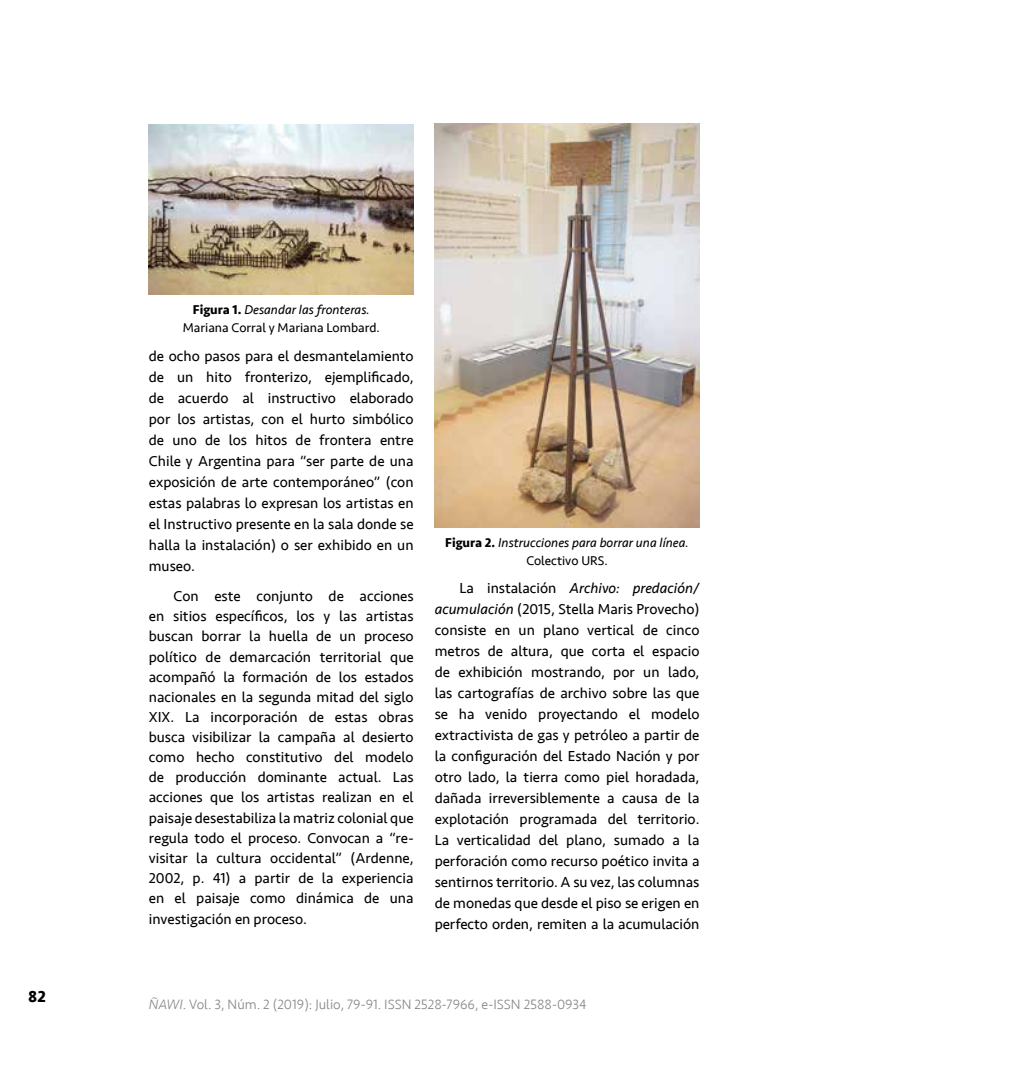
<style>
.page{position:relative;width:1017px;height:1067px;background:#fff}
.page>*{position:absolute;margin:0;border:0;box-sizing:border-box;transform-origin:0 0}
.t1{font:700 16.62px "Seravek";color:#000}
.t2{font:14.88px/21px "Seravek";color:#000;text-align:justify}
.t3{font:300 14px "Seravek";color:#878787}
.t4{font:13.12px/17.5px "Seravek";color:#000;text-align:center}
.t5{font:italic 13.12px/17.5px "Seravek";color:#000;text-align:center}
.s1{font-weight:700}
.s2{font-style:italic}
.s3{font-weight:700;font-style:normal}
.s4{font-style:normal}
</style>
<div class="page">
<img style="left:149px;top:124px;width:265px;height:170px">
<img style="left:435px;top:124px;width:264px;height:403px">
<p class="t1" style="left:28px;top:983px;width:19px">82</p>
<p class="t4" style="left:183px;top:301px;width:199px"><span class="s1">Figura 1.</span> <span class="s2">Desandar las fronteras.<br></span>Mariana Corral y Mariana Lombard.</p>
<p class="t2" style="left:149px;top:345px;width:266px">de ocho pasos para el desmantelamiento de un hito fronterizo, ejemplificado, de acuerdo al instructivo elaborado por los artistas, con el hurto simbólico de uno de los hitos de frontera entre Chile y Argentina para “ser parte de una exposición de arte contemporáneo” (con estas palabras lo expresan los artistas en el Instructivo presente en la sala donde se halla la instalación) o ser exhibido en un museo.</p>
<p class="t2" style="left:149px;top:586px;width:266px;line-height:20.1px;text-indent:25px">Con este conjunto de acciones en sitios específicos, los y las artistas buscan borrar la huella de un proceso político de demarcación territorial que acompañó la formación de los estados nacionales en la segunda mitad del siglo XIX. La incorporación de estas obras busca visibilizar la campaña al desierto como hecho constitutivo del modelo de producción dominante actual. Las acciones que los artistas realizan en el paisaje desestabiliza la matriz colonial que regula todo el proceso. Convocan a “re&shy;visitar la cultura occidental” (Ardenne, 2002, p. 41) a partir de la experiencia en el paisaje como dinámica de una investigación en proceso.</p>
<p class="t2" style="left:435px;top:577px;width:266px;text-indent:25px">La instalación <span class="s2">Archivo: predación/ acumulación</span> (2015, Stella Maris Provecho) consiste en un plano vertical de cinco metros de altura, que corta el espacio de exhibición mostrando, por un lado, las cartografías de archivo sobre las que se ha venido proyectando el modelo extractivista de gas y petróleo a partir de la configuración del Estado Nación y por otro lado, la tierra como piel horadada, dañada irreversiblemente a causa de la explotación programada del territorio.<br>La verticalidad del plano, sumado a la perforación como recurso poético invita a sentirnos territorio. A su vez, las columnas de monedas que desde el piso se erigen en perfecto orden, remiten a la acumulación</p>
<p class="t5" style="left:445px;top:534px;width:245px"><span class="s3">Figura 2.</span> Instrucciones para borrar una línea.<br><span class="s4">Colectivo URS.</span></p>
<p class="t3" style="left:149px;top:996px;width:439px"><span class="s2">ÑAWI</span>. Vol. 3, Núm. 2 (2019): Julio, 79-91. ISSN 2528-7966, e-ISSN 2588-0934</p>
</div>
